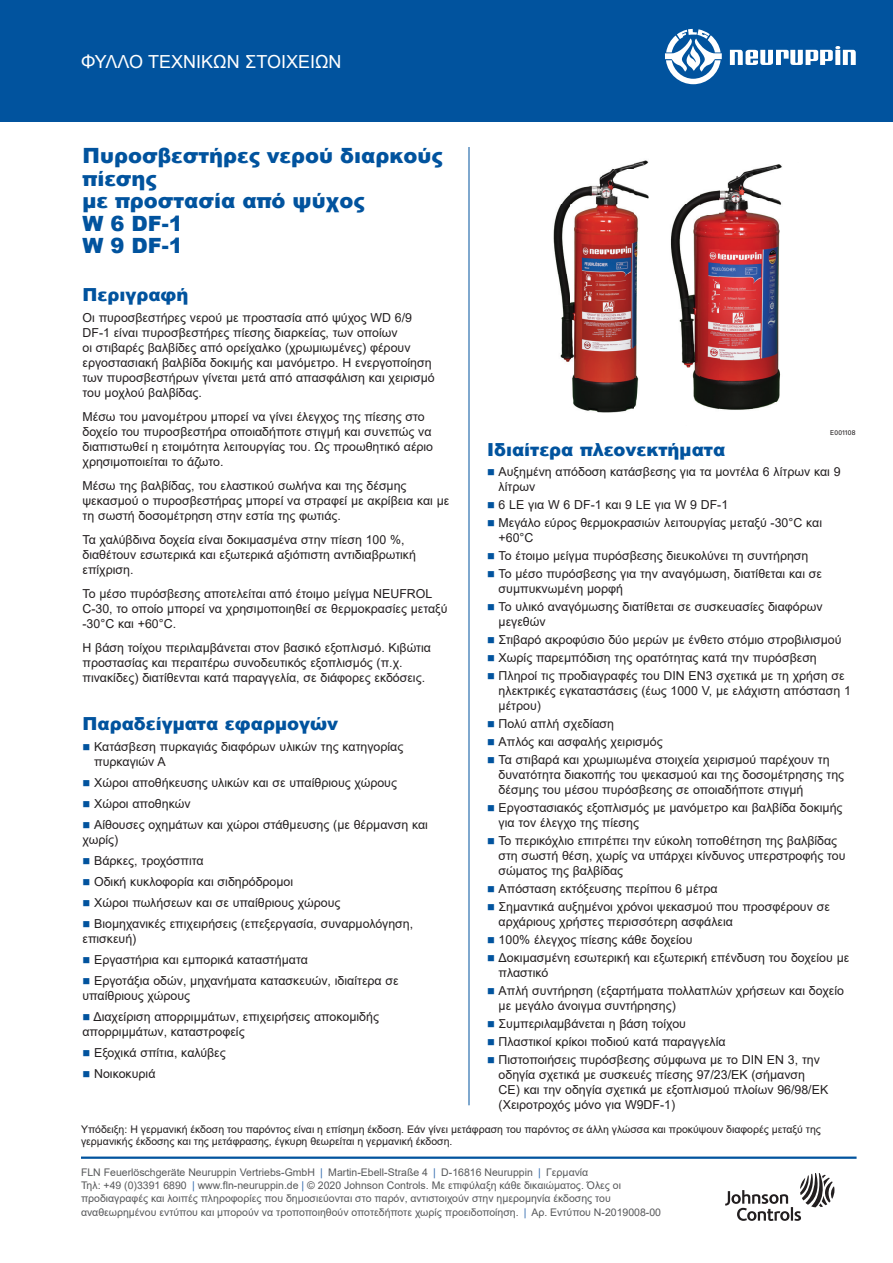
<style>
.page{position:relative;width:893px;height:1263px;background:#fff}
.page>*{position:absolute;margin:0;border:0;box-sizing:border-box;transform-origin:0 0}
._02_Data_Sheet_Heade{font:900 21px/22.5px "Arial";color:#01539e}
._03_12_pt_Blue_Heade{font:900 18px "Arial";color:#01539e}
.t1{font:18px "Arial";color:#fff}
._08_Bullet_Text{font:12.3px/15px "Arial";color:#231f20}
._06_Text_8_25{font:12.3px/15px "Arial";color:#231f20}
._05_Text_1st_Graph{font:12.3px/15px "Arial";color:#231f20}
._07_Bullet_Text_1st{font:12.3px/15px "Arial";color:#231f20}
._27_Tagline-Boilerpl{font:10.5px/13.4px "Arial";color:#57585a}
._16_Note_7_pt__type{font:10.5px/12px "Arial";color:#231f20}
._15___of_Art_Drawing{font:6.75px "Univers LT Std";letter-spacing:-.03em;color:#231f20}
.s1{color:#01539e}
.s2{color:#3069ad}
</style>
<div class="page">
<hr style="left:469px;top:147px;width:1px;height:958px;background:#01539e">
<hr style="left:81px;top:1156px;width:775px;height:3px;background:#01539e">
<div style="left:0;top:0;width:893px;height:122px;background:#01539e"></div>
<svg style="left:665px;top:29px;width:57px;height:55px"></svg>
<svg style="left:730px;top:46px;width:126px;height:19px"></svg>
<svg style="left:725px;top:1173px;width:109px;height:48px"></svg>
<img style="left:553px;top:160px;width:229px;height:253px">
<h2 class="t1" style="left:81px;top:49px;width:262px">ΦΥΛΛΟ ΤΕΧΝΙΚΩΝ ΣΤΟΙΧΕΙΩΝ</h2>
<p class="_02_Data_Sheet_Heade" style="left:82px;top:144px;width:361px">Πυροσβεστήρες νερού διαρκούς πίεσης</p>
<p class="_02_Data_Sheet_Heade" style="left:82px;top:189px;width:283px">με προστασία από ψύχος</p>
<p class="_02_Data_Sheet_Heade" style="left:82px;top:211px;width:102px">W 6 DF-1</p>
<p class="_02_Data_Sheet_Heade" style="left:82px;top:234px;width:102px">W 9 DF-1</p>
<p class="_03_12_pt_Blue_Heade" style="left:82px;top:281px;width:108px">Περιγραφή</p>
<p class="_05_Text_1st_Graph" style="left:82px;top:310px;width:354px">Οι πυροσβεστήρες νερού με προστασία από ψύχος WD 6/9<br>DF-1 είναι πυροσβεστήρες πίεσης διαρκείας, των οποίων<br>οι στιβαρές βαλβίδες από ορείχαλκο (χρωμιωμένες) φέρουν εργοστασιακή βαλβίδα δοκιμής και μανόμετρο. Η ενεργοποίηση των πυροσβεστήρων γίνεται μετά από απασφάλιση και χειρισμό του μοχλού βαλβίδας.</p>
<p class="_06_Text_8_25" style="left:82px;top:409px;width:352px">Μέσω του μανομέτρου μπορεί να γίνει έλεγχος της πίεσης στο δοχείο του πυροσβεστήρα οποιαδήποτε στιγμή και συνεπώς να διαπιστωθεί η ετοιμότητα λειτουργίας του. Ως προωθητικό αέριο χρησιμοποιείται το άζωτο.</p>
<p class="_06_Text_8_25" style="left:82px;top:478px;width:368px">Μέσω της βαλβίδας, του ελαστικού σωλήνα και της δέσμης ψεκασμού ο πυροσβεστήρας μπορεί να στραφεί με ακρίβεια και με τη σωστή δοσομέτρηση στην εστία της φωτιάς.</p>
<p class="_06_Text_8_25" style="left:82px;top:532px;width:335px">Τα χαλύβδινα δοχεία είναι δοκιμασμένα στην πίεση 100 %, διαθέτουν εσωτερικά και εξωτερικά αξιόπιστη αντιδιαβρωτική επίχριση.</p>
<p class="_06_Text_8_25" style="left:82px;top:586px;width:367px">Το μέσο πυρόσβεσης αποτελείται από έτοιμο μείγμα NEUFROL<br>C-30, το οποίο μπορεί να χρησιμοποιηθεί σε θερμοκρασίες μεταξύ -30°C και +60°C.</p>
<p class="_06_Text_8_25" style="left:82px;top:640px;width:350px">Η βάση τοίχου περιλαμβάνεται στον βασικό εξοπλισμό. Κιβώτια προστασίας και περαιτέρω συνοδευτικός εξοπλισμός (π.χ. πινακίδες) διατίθενται κατά παραγγελία, σε διάφορες εκδόσεις.</p>
<p class="_03_12_pt_Blue_Heade" style="left:82px;top:710px;width:257px">Παραδείγματα εφαρμογών</p>
<p class="_07_Bullet_Text_1st" style="left:94px;top:739px;width:311px;text-indent:-12px"><span class="s1">■</span> Κατάσβεση πυρκαγιάς διαφόρων υλικών της κατηγορίας πυρκαγιών A</p>
<p class="_08_Bullet_Text" style="left:82px;top:775px;width:316px"><span class="s1">■</span> Χώροι αποθήκευσης υλικών και σε υπαίθριους χώρους</p>
<p class="_08_Bullet_Text" style="left:82px;top:796px;width:110px"><span class="s1">■</span> Χώροι αποθηκών</p>
<p class="_08_Bullet_Text" style="left:82px;top:817px;width:347px"><span class="s1">■</span> Αίθουσες οχημάτων και χώροι στάθμευσης (με θέρμανση και χωρίς)</p>
<p class="_08_Bullet_Text" style="left:82px;top:853px;width:123px"><span class="s1">■</span> Βάρκες, τροχόσπιτα</p>
<p class="_08_Bullet_Text" style="left:82px;top:874px;width:212px"><span class="s1">■</span> Οδική κυκλοφορία και σιδηρόδρομοι</p>
<p class="_08_Bullet_Text" style="left:82px;top:895px;width:259px"><span class="s1">■</span> Χώροι πωλήσεων και σε υπαίθριους χώρους</p>
<p class="_08_Bullet_Text" style="left:82px;top:916px;width:332px"><span class="s1">■</span> Βιομηχανικές επιχειρήσεις (επεξεργασία, συναρμολόγηση, επισκευή)</p>
<p class="_08_Bullet_Text" style="left:82px;top:952px;width:227px"><span class="s1">■</span> Εργαστήρια και εμπορικά καταστήματα</p>
<p class="_08_Bullet_Text" style="left:82px;top:973px;width:318px"><span class="s1">■</span> Εργοτάξια οδών, μηχανήματα κατασκευών, ιδιαίτερα σε υπαίθριους χώρους</p>
<p class="_08_Bullet_Text" style="left:82px;top:1009px;width:298px"><span class="s1">■</span> Διαχείριση απορριμμάτων, επιχειρήσεις αποκομιδής απορριμμάτων, καταστροφείς</p>
<p class="_08_Bullet_Text" style="left:82px;top:1045px;width:145px"><span class="s1">■</span> Εξοχικά σπίτια, καλύβες</p>
<p class="_08_Bullet_Text" style="left:82px;top:1066px;width:75px"><span class="s1">■</span> Νοικοκυριά</p>
<p class="_15___of_Art_Drawing" style="left:830px;top:429px;width:27px">E001108</p>
<p class="_03_12_pt_Blue_Heade" style="left:487px;top:437px;width:240px">Ιδιαίτερα πλεονεκτήματα</p>
<p class="_07_Bullet_Text_1st" style="left:499px;top:464px;width:344px;text-indent:-12px"><span class="s1">■</span> Αυξημένη απόδοση κατάσβεσης για τα μοντέλα 6 λίτρων και 9 λίτρων</p>
<p class="_08_Bullet_Text" style="left:487px;top:497px;width:243px"><span class="s1">■</span> 6 LE για W 6 DF-1 και 9 LE για W 9 DF-1</p>
<p class="_08_Bullet_Text" style="left:499px;top:515px;width:325px;text-indent:-12px"><span class="s1">■</span> Μεγάλο εύρος θερμοκρασιών λειτουργίας μεταξύ -30°C και +60°C</p>
<p class="_08_Bullet_Text" style="left:487px;top:548px;width:323px"><span class="s1">■</span> Το έτοιμο μείγμα πυρόσβεσης διευκολύνει τη συντήρηση</p>
<p class="_08_Bullet_Text" style="left:499px;top:566px;width:325px;text-indent:-12px"><span class="s1">■</span> Το μέσο πυρόσβεσης για την αναγόμωση, διατίθεται και σε συμπυκνωμένη μορφή</p>
<p class="_08_Bullet_Text" style="left:499px;top:599px;width:325px;text-indent:-12px"><span class="s1">■</span> Το υλικό αναγόμωσης διατίθεται σε συσκευασίες διαφόρων μεγεθών</p>
<p class="_08_Bullet_Text" style="left:487px;top:632px;width:356px"><span class="s1">■</span> Στιβαρό ακροφύσιο δύο μερών με ένθετο στόμιο στροβιλισμού</p>
<p class="_08_Bullet_Text" style="left:487px;top:650px;width:331px"><span class="s1">■</span> Χωρίς παρεμπόδιση της ορατότητας κατά την πυρόσβεση</p>
<p class="_08_Bullet_Text" style="left:499px;top:668px;width:354px;text-indent:-12px"><span class="s1">■</span> Πληροί τις προδιαγραφές του DIN EN3 σχετικά με τη χρήση σε ηλεκτρικές εγκαταστάσεις (έως 1000 V, με ελάχιστη απόσταση 1 μέτρου)</p>
<p class="_08_Bullet_Text" style="left:487px;top:716px;width:129px"><span class="s1">■</span> Πολύ απλή σχεδίαση</p>
<p class="_08_Bullet_Text" style="left:487px;top:734px;width:177px"><span class="s1">■</span> Απλός και ασφαλής χειρισμός</p>
<p class="_08_Bullet_Text" style="left:499px;top:752px;width:347px;text-indent:-12px"><span class="s1">■</span> Τα στιβαρά και χρωμιωμένα στοιχεία χειρισμού παρέχουν τη δυνατότητα διακοπής του ψεκασμού και της δοσομέτρησης της δέσμης του μέσου πυρόσβεσης σε οποιαδήποτε στιγμή</p>
<p class="_08_Bullet_Text" style="left:499px;top:800px;width:345px;text-indent:-12px"><span class="s1">■</span> Εργοστασιακός εξοπλισμός με μανόμετρο και βαλβίδα δοκιμής για τον έλεγχο της πίεσης</p>
<p class="_08_Bullet_Text" style="left:498px;top:833px;width:349px;text-indent:-11px"><span class="s1">■</span> Το περικόχλιο επιτρέπει την εύκολη τοποθέτηση της βαλβίδας στη σωστή θέση, χωρίς να υπάρχει κίνδυνος υπερστροφής του σώματος της βαλβίδας</p>
<p class="_08_Bullet_Text" style="left:487px;top:881px;width:232px"><span class="s1">■</span> Απόσταση εκτόξευσης περίπου 6 μέτρα</p>
<p class="_08_Bullet_Text" style="left:499px;top:899px;width:333px;text-indent:-12px"><span class="s1">■</span> Σημαντικά αυξημένοι χρόνοι ψεκασμού που προσφέρουν σε αρχάριους χρήστες περισσότερη ασφάλεια</p>
<p class="_08_Bullet_Text" style="left:487px;top:932px;width:207px"><span class="s1">■</span> 100% έλεγχος πίεσης κάθε δοχείου</p>
<p class="_08_Bullet_Text" style="left:499px;top:950px;width:352px;text-indent:-12px"><span class="s1">■</span> Δοκιμασμένη εσωτερική και εξωτερική επένδυση του δοχείου με πλαστικό</p>
<p class="_08_Bullet_Text" style="left:499px;top:983px;width:347px;text-indent:-12px"><span class="s1">■</span> Απλή συντήρηση (εξαρτήματα πολλαπλών χρήσεων και δοχείο με μεγάλο άνοιγμα συντήρησης)</p>
<p class="_08_Bullet_Text" style="left:487px;top:1016px;width:201px"><span class="s1">■</span> Συμπεριλαμβάνεται η βάση τοίχου</p>
<p class="_08_Bullet_Text" style="left:487px;top:1034px;width:240px"><span class="s1">■</span> Πλαστικοί κρίκοι ποδιού κατά παραγγελία</p>
<p class="_08_Bullet_Text" style="left:499px;top:1052px;width:331px;text-indent:-12px"><span class="s1">■</span> Πιστοποιήσεις πυρόσβεσης σύμφωνα με το DIN EN 3, την οδηγία σχετικά με συσκευές πίεσης 97/23/EΚ (σήμανση CE) και την οδηγία σχετικά με εξοπλισμού πλοίων 96/98/EΚ (Χειροτροχός μόνο για W9DF-1)</p>
<p class="_16_Note_7_pt__type" style="left:81px;top:1123px;width:741px">Υπόδειξη: Η γερμανική έκδοση του παρόντος είναι η επίσημη έκδοση. Εάν γίνει μετάφραση του παρόντος σε άλλη γλώσσα και προκύψουν διαφορές μεταξύ της γερμανικής έκδοσης και της μετάφρασης, έγκυρη θεωρείται η γερμανική έκδοση.</p>
<p class="_27_Tagline-Boilerpl" style="left:81px;top:1165px;width:581px">FLN Feuerlöschgeräte Neuruppin Vertriebs-GmbH <span class="s2">|</span> Martin-Ebell-Straße 4 <span class="s2">|</span> D-16816 Neuruppin <span class="s2">|</span> Γερμανία<br>Τηλ: +49 (0)3391 6890 <span class="s2">|</span> www.fln-neuruppin.de <span class="s2">|</span> © 2020 Johnson Controls. Με επιφύλαξη κάθε δικαιώματος. Όλες οι προδιαγραφές και λοιπές πληροφορίες που δημοσιεύονται στο παρόν, αντιστοιχούν στην ημερομηνία έκδοσης του αναθεωρημένου εντύπου και μπορούν να τροποποιηθούν οποτεδήποτε χωρίς προειδοποίηση. <span class="s2">|</span> Αρ. Εντύπου N-2019008-00</p>
</div>
